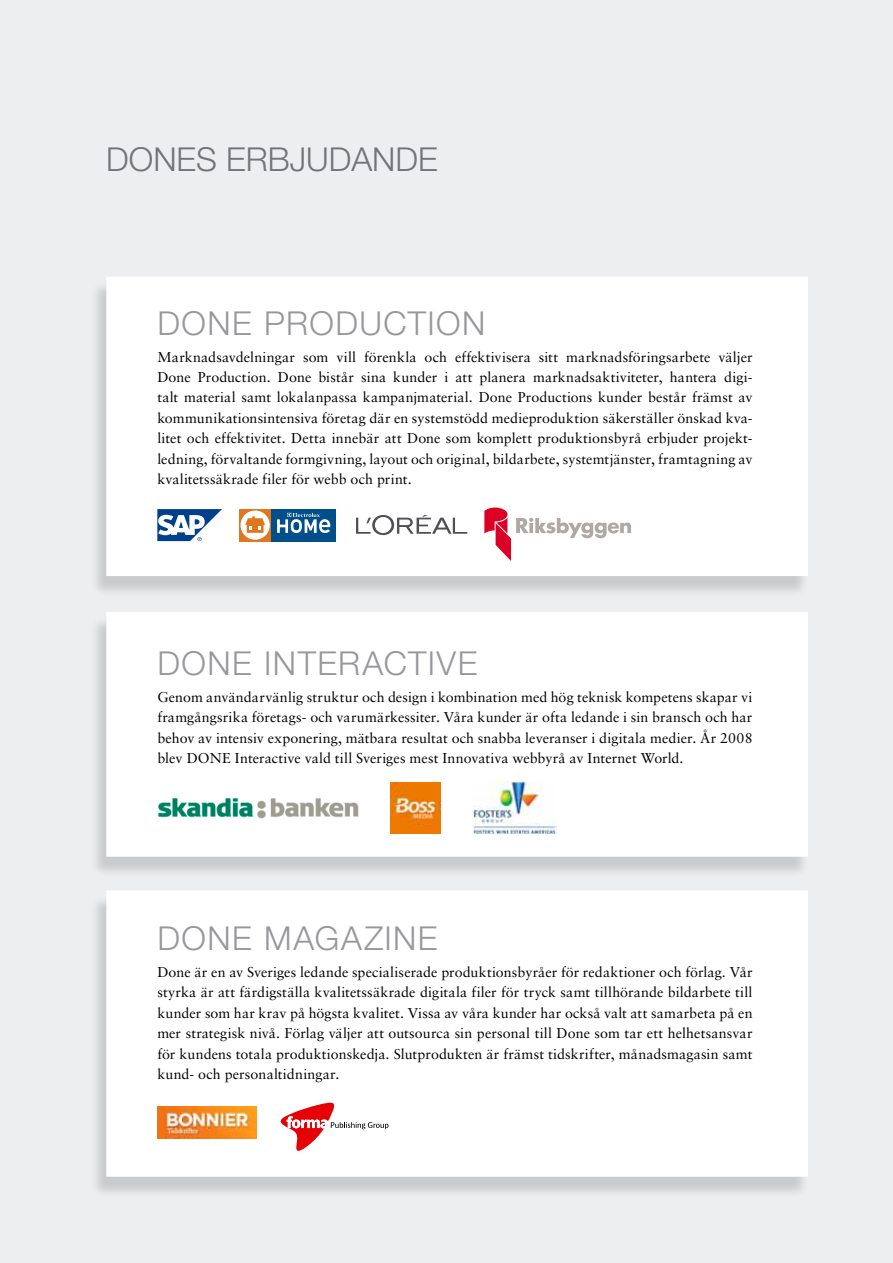
<style>
.page{position:relative;width:893px;height:1263px;background:#edeeef}
.page>*{position:absolute;margin:0;border:0;box-sizing:border-box;transform-origin:0 0}
.t1{font:300 33px "Helvetica Neue LT Pro";letter-spacing:.045em;color:#98989c}
.t2{font:300 33px "Helvetica Neue LT Pro";color:#757378}
.t3{font:14.25px/20.4px "Sabon";letter-spacing:.005em;color:#000;text-align:justify}
</style>
<div class="page">
<div style="left:91px;top:895px;width:718px;height:303px;background:#000;opacity:.15"></div>
<div style="left:106px;top:890px;width:702px;height:287px;background:#fff;border:3px solid #fff"></div>
<div style="left:91px;top:616px;width:718px;height:262px;background:#000;opacity:.15"></div>
<div style="left:106px;top:612px;width:702px;height:245px;background:#fff;border:3px solid #fff"></div>
<div style="left:91px;top:281px;width:718px;height:316px;background:#000;opacity:.15"></div>
<div style="left:106px;top:277px;width:702px;height:299px;background:#fff"></div>
<img style="left:157px;top:1106px;width:99px;height:32px">
<svg style="left:281px;top:1103px;width:107px;height:48px"></svg>
<img style="left:158px;top:798px;width:201px;height:21px">
<svg style="left:157px;top:509px;width:65px;height:32px"></svg>
<svg style="left:356px;top:515px;width:111px;height:20px"></svg>
<div style="left:239px;top:509px;width:32px;height:32px;background:#e0771e"></div>
<div style="left:271px;top:509px;width:32px;height:32px;background:#004e8a"></div>
<div style="left:303px;top:509px;width:32px;height:32px;background:#004e8a"></div>
<div style="left:241px;top:510px;width:29px;height:30px;background:#fff;border-radius:50%"></div>
<svg style="left:245px;top:516px;width:20px;height:17px"></svg>
<svg style="left:277px;top:513px;width:53px;height:20px"></svg>
<svg style="left:484px;top:507px;width:147px;height:54px"></svg>
<img style="left:473px;top:782px;width:84px;height:52px">
<img style="left:391px;top:783px;width:50px;height:50px">
<h1 class="t2" style="left:106px;top:139px;width:45px">DONESERBJUDANDE</h1>
<h1 class="t1" style="left:157px;top:303px;width:43px">DONE</h1>
<h1 class="t1" style="left:264px;top:303px;width:46px">PRODU</h1>
<h1 class="t1" style="left:384px;top:303px;width:44px">CTION</h1>
<p class="t3" style="left:157px;top:346px;width:597px">Marknadsavdelningar som vill förenkla och effektivisera sitt marknadsföringsarbete väljer Done Production. Done bistår sina kunder i att planera marknadsaktiviteter, hantera digi&shy;talt material samt lokalanpassa kampanjmaterial. Done Productions kunder består främst av kommunikationsintensiva företag där en systemstödd medieproduktion säkerställer önskad kva&shy;litet och effektivitet. Detta innebär att Done som komplett produktionsbyrå erbjuder projekt&shy;ledning, förvaltande formgivning, layout och original, bildarbete, systemtjänster, framtagning av kvalitetssäkrade filer för webb och print.</p>
<h1 class="t1" style="left:157px;top:643px;width:46px">DONEINTERA</h1>
<h1 class="t1" style="left:384px;top:643px;width:92px">CTIVE</h1>
<p class="t3" style="left:157px;top:686px;width:597px">Genom användarvänlig struktur och design i kombination med hög teknisk kompetens skapar vi framgångsrika företags- och varumärkessiter. Våra kunder är ofta ledande i sin bransch och har behov av intensiv exponering, mätbara resultat och snabba leveranser i digitala medier. År 2008 blev DONE Interactive vald till Sveriges mest Innovativa webbyrå av Internet World.</p>
<h1 class="t1" style="left:157px;top:918px;width:43px">DONE</h1>
<h1 class="t1" style="left:264px;top:918px;width:138px">MAGAZINE</h1>
<p class="t3" style="left:157px;top:962px;width:597px">Done är en av Sveriges ledande specialiserade produktionsbyråer för redaktioner och förlag. Vår styrka är att färdigställa kvalitetssäkrade digitala filer för tryck samt tillhörande bildarbete till kunder som har krav på högsta kvalitet. Vissa av våra kunder har också valt att samarbeta på en mer strategisk nivå. Förlag väljer att outsourca sin personal till Done som tar ett helhetsansvar för kundens totala produktionskedja. Slutprodukten är främst tidskrifter, månadsmagasin samt kund- och personaltidningar.</p>
</div>
